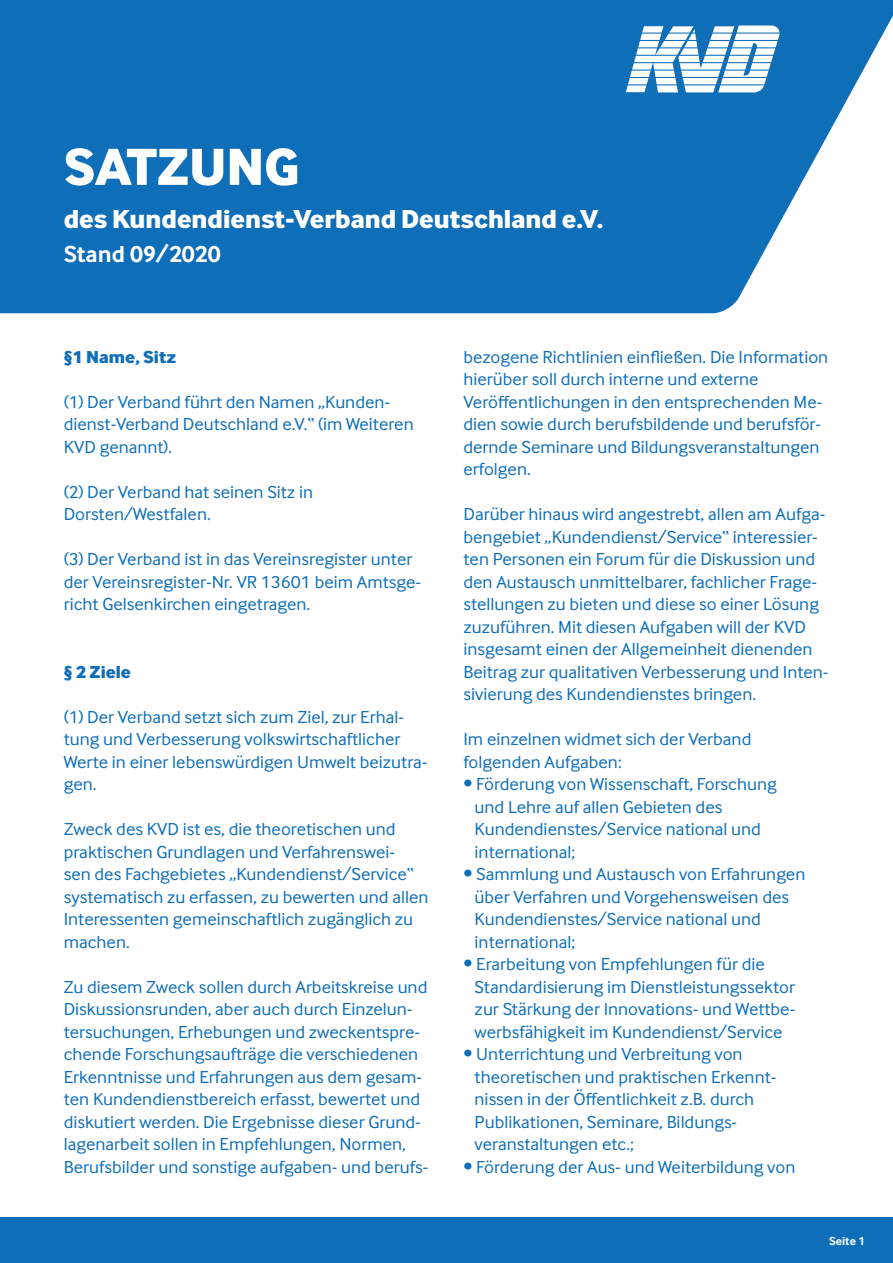
<style>
.page{position:relative;width:893px;height:1263px;background:#fff}
.page>*{position:absolute;margin:0;border:0;box-sizing:border-box;transform-origin:0 0}
.t1{font:800 54px "Inter Face";color:#fff}
.t2{font:800 27px "Inter Face";color:#fff}
.t3{font:700 24px "Inter Face";color:#fff}
.t4{font:18px/22.5px "Inter Face";color:#0f6eb8}
.t5{font:800 18px "Inter Face";color:#0f6eb8}
.t6{font:700 12px "Inter Face";color:#fff}
</style>
<div class="page">
<svg style="left:0;top:0;width:893px;height:313px;background:#247bbe"></svg>
<div style="left:0;top:1218px;width:893px;height:45px;background:#0f6eb8"></div>
<svg style="left:626px;top:26px;width:153px;height:66px"></svg>
<h1 class="t1" style="left:64px;top:134px;width:237px">SATZUNG</h1>
<h2 class="t2" style="left:64px;top:203px;width:541px">des Kundendienst-Verband Deutschland e.V.</h2>
<h3 class="t3" style="left:64px;top:240px;width:159px">Stand 09/2020</h3>
<p class="t5" style="left:64px;top:346px;width:114px">§1 Name, Sitz</p>
<p class="t4" style="left:64px;top:390px;width:351px">(1) Der Verband führt den Namen „Kunden&shy;dienst-Verband Deutschland e.V.“ (im Weiteren<br>KVD genannt).</p>
<p class="t4" style="left:64px;top:480px;width:251px">(2) Der Verband hat seinen Sitz in<br>Dorsten/Westfalen.</p>
<p class="t4" style="left:64px;top:548px;width:359px">(3) Der Verband ist in das Vereinsregister unter der Vereinsregister-Nr. VR 13601 beim Amtsge&shy;richt Gelsenkirchen eingetragen.</p>
<p class="t5" style="left:64px;top:661px;width:69px">§ 2 Ziele</p>
<p class="t4" style="left:64px;top:705px;width:365px">(1) Der Verband setzt sich zum Ziel, zur Erhal&shy;tung und Verbesserung volkswirtschaftlicher Werte in einer lebenswürdigen Umwelt beizutra&shy;gen.</p>
<p class="t4" style="left:64px;top:818px;width:366px">Zweck des KVD ist es, die theoretischen und praktischen Grundlagen und Verfahrenswei-<br>sen des Fachgebietes „Kundendienst/Service“ systematisch zu erfassen, zu bewerten und allen Interessenten gemeinschaftlich zugänglich zu machen.</p>
<p class="t4" style="left:64px;top:975px;width:366px">Zu diesem Zweck sollen durch Arbeitskreise und Diskussionsrunden, aber auch durch Einzelun&shy;tersuchungen, Erhebungen und zweckentspre&shy;chende Forschungsaufträge die verschiedenen Erkenntnisse und Erfahrungen aus dem gesam&shy;ten Kundendienstbereich erfasst, bewertet und diskutiert werden. Die Ergebnisse dieser Grund&shy;lagenarbeit sollen in Empfehlungen, Normen, Berufsbilder und sonstige aufgaben- und berufs-</p>
<p class="t4" style="left:463px;top:345px;width:366px">bezogene Richtlinien einfließen. Die Information hierüber soll durch interne und externe Veröffentlichungen in den entsprechenden Me&shy;dien sowie durch berufsbildende und berufsför&shy;dernde Seminare und Bildungsveranstaltungen erfolgen.</p>
<p class="t4" style="left:463px;top:503px;width:367px">Darüber hinaus wird angestrebt, allen am Aufga&shy;bengebiet „Kundendienst/Service“ interessier&shy;ten Personen ein Forum für die Diskussion und den Austausch unmittelbarer, fachlicher Frage&shy;stellungen zu bieten und diese so einer Lösung zuzuführen. Mit diesen Aufgaben will der KVD insgesamt einen der Allgemeinheit dienenden Beitrag zur qualitativen Verbesserung und Inten&shy;sivierung des Kundendienstes bringen.</p>
<p class="t4" style="left:463px;top:728px;width:289px">Im einzelnen widmet sich der Verband folgenden Aufgaben:</p>
<p class="t4" style="left:475px;top:773px;width:304px;text-indent:-11px">• Förderung von Wissenschaft, Forschung und Lehre auf allen Gebieten des<br>Kundendienstes/Service national und international;</p>
<p class="t4" style="left:475px;top:863px;width:332px;text-indent:-11px">• Sammlung und Austausch von Erfahrungen über Verfahren und Vorgehensweisen des Kundendienstes/Service national und international;</p>
<p class="t4" style="left:475px;top:953px;width:322px;text-indent:-11px">• Erarbeitung von Empfehlungen für die Standardisierung im Dienstleistungssektor zur Stärkung der Innovations- und Wettbe&shy;werbsfähigkeit im Kundendienst/Service</p>
<p class="t4" style="left:475px;top:1043px;width:303px;text-indent:-11px">• Unterrichtung und Verbreitung von theoretischen und praktischen Erkennt&shy;nissen in der Öffentlichkeit z.B. durch Publikationen, Seminare, Bildungs&shy;veranstaltungen etc.;</p>
<p class="t4" style="left:463px;top:1155px;width:333px">• Förderung der Aus- und Weiterbildung von</p>
<p class="t6" style="left:829px;top:1234px;width:37px">Seite 1</p>
</div>
